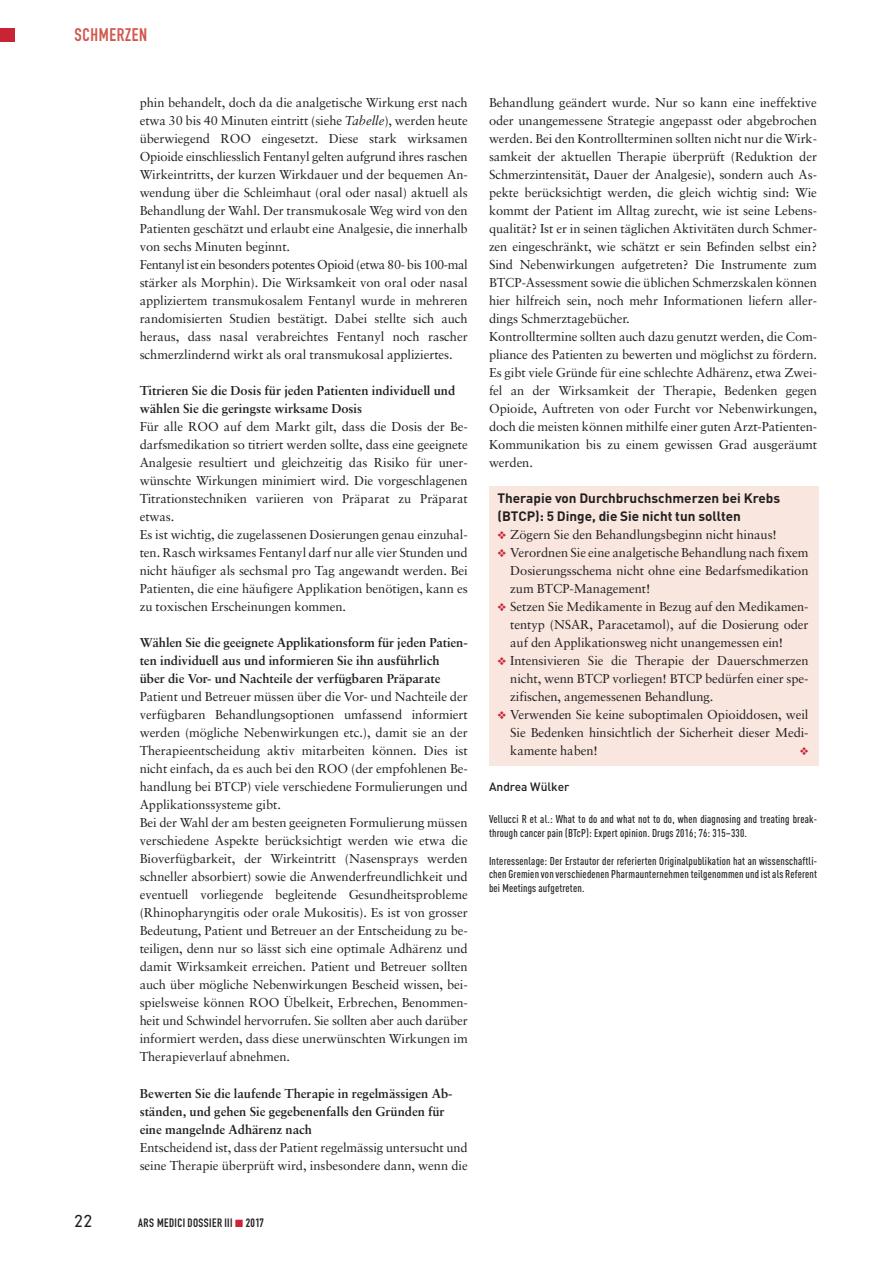
<style>
.page{position:relative;width:893px;height:1263px;background:#fff}
.page>*{position:absolute;margin:0;border:0;box-sizing:border-box;transform-origin:0 0}
.t1{font:18px "DIN Engschrift";letter-spacing:.035em;color:#d1574e}
.t2{font:300 16.5px "DIN Neuzeit Grotesk";color:#231f20}
.t3{font:700 13.5px/18px "DIN";color:#231f20}
.t4{font:12.9px/18px "Sabon";letter-spacing:-.005em;color:#231f20}
.t5{font:700 12.9px/18px "Sabon";color:#231f20}
.t6{font:12px "DIN Engschrift";letter-spacing:.035em;color:#231f20}
.t7{font:500 12px "DIN";color:#231f20}
.t8{font:500 11.25px/13.8px "DIN Cond";letter-spacing:.015em;color:#231f20}
.s1{font-style:italic}
.s2{color:#c82434}
</style>
<div class="page">
<div style="left:0;top:28px;width:15px;height:14px;background:#c82434"></div>
<div style="left:489px;top:486px;width:330px;height:279px;background:#f8e6df"></div>
<h1 class="t1" style="left:74px;top:28px;width:74px">SCHMERZEN</h1>
<p class="t4" style="left:140px;top:95px;width:330px">phin behandelt, doch da die analgetische Wirkung erst nach etwa 30 bis 40 Minuten eintritt (siehe <span class="s1">Tabelle</span>), werden heute überwiegend ROO eingesetzt. Diese stark wirksamen Opioide einschliesslich Fentanyl gelten aufgrund ihres raschen Wirkeintritts, der kurzen Wirkdauer und der bequemen An&shy;wendung über die Schleimhaut (oral oder nasal) aktuell als Behandlung der Wahl. Der transmukosale Weg wird von den Patienten geschätzt und erlaubt eine Analgesie, die innerhalb von sechs Minuten beginnt.<br>Fentanyl ist ein besonders potentes Opioid (etwa 80- bis 100-mal stärker als Morphin). Die Wirksamkeit von oral oder nasal appliziertem transmukosalem Fentanyl wurde in mehreren randomisierten Studien bestätigt. Dabei stellte sich auch heraus, dass nasal verabreichtes Fentanyl noch rascher schmerzlindernd wirkt als oral transmukosal appliziertes.</p>
<p class="t5" style="left:140px;top:383px;width:317px">Titrieren Sie die Dosis für jeden Patienten individuell und wählen Sie die geringste wirksame Dosis</p>
<p class="t4" style="left:140px;top:419px;width:330px">Für alle ROO auf dem Markt gilt, dass die Dosis der Be&shy;darfsmedikation so titriert werden sollte, dass eine geeignete Analgesie resultiert und gleichzeitig das Risiko für uner&shy;wünschte Wirkungen minimiert wird. Die vorgeschlagenen Titrationstechniken variieren von Präparat zu Präparat etwas.<br>Es ist wichtig, die zugelassenen Dosierungen genau einzuhal&shy;ten. Rasch wirksames Fentanyl darf nur alle vier Stunden und nicht häufiger als sechsmal pro Tag angewandt werden. Bei Patienten, die eine häufigere Applikation benötigen, kann es zu toxischen Erscheinungen kommen.</p>
<p class="t5" style="left:140px;top:635px;width:329px">Wählen Sie die geeignete Applikationsform für jeden Patien&shy;ten individuell aus und informieren Sie ihn ausführlich über die Vor- und Nachteile der verfügbaren Präparate</p>
<p class="t4" style="left:140px;top:689px;width:330px">Patient und Betreuer müssen über die Vor- und Nachteile der verfügbaren Behandlungsoptionen umfassend informiert werden (mögliche Nebenwirkungen etc.), damit sie an der Therapieentscheidung aktiv mitarbeiten können. Dies ist nicht einfach, da es auch bei den ROO (der empfohlenen Be&shy;handlung bei BTCP) viele verschiedene Formulierungen und Applikationssysteme gibt.<br>Bei der Wahl der am besten geeigneten Formulierung müssen verschiedene Aspekte berücksichtigt werden wie etwa die Bioverfügbarkeit, der Wirkeintritt (Nasensprays werden schneller absorbiert) sowie die Anwenderfreundlichkeit und eventuell vorliegende begleitende Gesundheitsprobleme (Rhinopharyngitis oder orale Mukositis). Es ist von grosser Bedeutung, Patient und Betreuer an der Entscheidung zu be&shy;teiligen, denn nur so lässt sich eine optimale Adhärenz und damit Wirksamkeit erreichen. Patient und Betreuer sollten auch über mögliche Nebenwirkungen Bescheid wissen, bei&shy;spielsweise können ROO Übelkeit, Erbrechen, Benommen&shy;heit und Schwindel hervorrufen. Sie sollten aber auch darüber informiert werden, dass diese unerwünschten Wirkungen im Therapieverlauf abnehmen.</p>
<p class="t5" style="left:140px;top:1085px;width:314px">Bewerten Sie die laufende Therapie in regelmässigen Ab&shy;ständen, und gehen Sie gegebenenfalls den Gründen für eine mangelnde Adhärenz nach</p>
<p class="t4" style="left:140px;top:1139px;width:330px">Entscheidend ist, dass der Patient regelmässig untersucht und seine Therapie überprüft wird, insbesondere dann, wenn die</p>
<p class="t2" style="left:74px;top:1214px;width:20px">22</p>
<p class="t6" style="left:138px;top:1218px;width:127px">ARS MEDICI DOSSIER III <span class="s2">■</span> 2017</p>
<p class="t4" style="left:489px;top:95px;width:330px">Behandlung geändert wurde. Nur so kann eine ineffektive oder unangemessene Strategie angepasst oder abgebrochen werden. Bei den Kontrollterminen sollten nicht nur die Wirk&shy;samkeit der aktuellen Therapie überprüft (Reduktion der Schmerzintensität, Dauer der Analgesie), sondern auch As&shy;pekte berücksichtigt werden, die gleich wichtig sind: Wie kommt der Patient im Alltag zurecht, wie ist seine Lebens&shy;qualität? Ist er in seinen täglichen Aktivitäten durch Schmer&shy;zen eingeschränkt, wie schätzt er sein Befinden selbst ein?<br>Sind Nebenwirkungen aufgetreten? Die Instrumente zum BTCP-Assessment sowie die üblichen Schmerzskalen können hier hilfreich sein, noch mehr Informationen liefern aller&shy;dings Schmerztagebücher.<br>Kontrolltermine sollten auch dazu genutzt werden, die Com&shy;pliance des Patienten zu bewerten und möglichst zu fördern.<br>Es gibt viele Gründe für eine schlechte Adhärenz, etwa Zwei&shy;fel an der Wirksamkeit der Therapie, Bedenken gegen Opioide, Auftreten von oder Furcht vor Nebenwirkungen, doch die meisten können mithilfe einer guten Arzt-Patienten-Kommunikation bis zu einem gewissen Grad ausgeräumt werden.</p>
<p class="t3" style="left:497px;top:490px;width:284px">Therapie von Durchbruchschmerzen bei Krebs (BTCP): 5 Dinge, die Sie nicht tun sollten</p>
<p class="t4" style="left:497px;top:527px;width:281px"><span class="s2">❖</span> Zögern Sie den Behandlungsbeginn nicht hinaus!</p>
<p class="t4" style="left:510px;top:545px;width:300px;text-align:justify;text-indent:-13px"><span class="s2">❖</span> Verordnen Sie eine analgetische Behandlung nach fixem Dosierungsschema nicht ohne eine Bedarfsmedikation zum BTCP-Management!</p>
<p class="t4" style="left:510px;top:599px;width:300px;text-align:justify;text-indent:-13px"><span class="s2">❖</span> Setzen Sie Medikamente in Bezug auf den Medikamen&shy;tentyp (NSAR, Paracetamol), auf die Dosierung oder auf den Applikationsweg nicht unangemessen ein!</p>
<p class="t4" style="left:510px;top:653px;width:300px;text-align:justify;text-indent:-13px"><span class="s2">❖</span> Intensivieren Sie die Therapie der Dauerschmerzen nicht, wenn BTCP vorliegen! BTCP bedürfen einer spe&shy;zifischen, angemessenen Behandlung.</p>
<p class="t4" style="left:510px;top:707px;width:300px;text-align:justify;text-indent:-13px"><span class="s2">❖</span> Verwenden Sie keine suboptimalen Opioiddosen, weil Sie Bedenken hinsichtlich der Sicherheit dieser Medi&shy;kamente haben!</p>
<p class="t7" style="left:489px;top:780px;width:82px">Andrea Wülker</p>
<p class="t8" style="left:489px;top:813px;width:330px">Vellucci R et al.: What to do and what not to do, when diagnosing and treating break&shy;through cancer pain (BTcP): Expert opinion. Drugs 2016; 76: 315–330.</p>
<p class="t8" style="left:489px;top:855px;width:330px;text-align:justify">Interessenlage: Der Erstautor der referierten Originalpublikation hat an wissenschaftli&shy;chen Gremienvonverschiedenen Pharmaunternehmenteilgenommenundistals Referent bei Meetings aufgetreten.</p>
</div>
